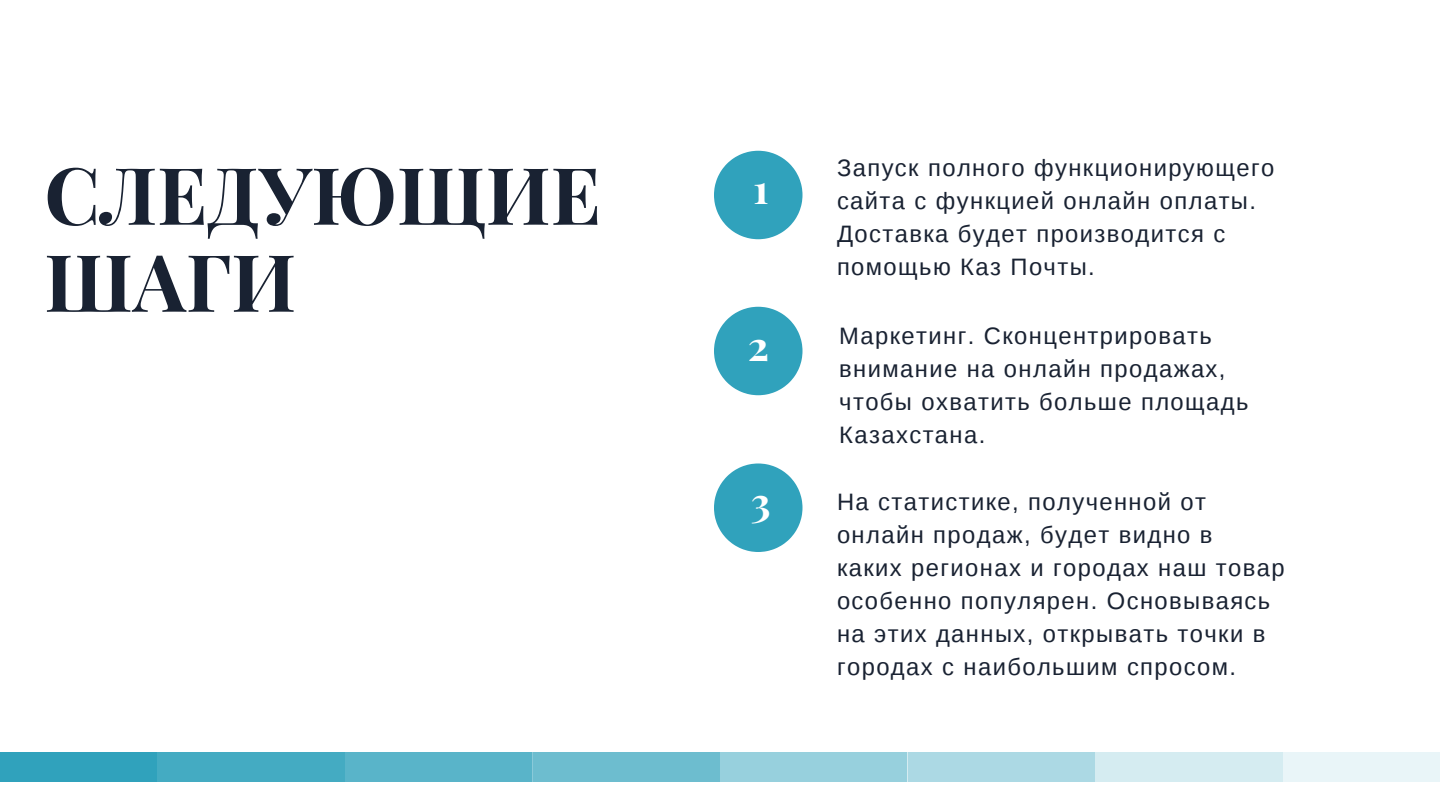
<style>
.page{position:relative;width:1440px;height:810px;background:#fff}
.page>*{position:absolute;margin:0;border:0;box-sizing:border-box;transform-origin:0 0}
.t1{font:700 79.2px "Playfair Display";color:#192232}
.t2{font:700 40.7px "Playfair Display";color:#fff}
.t3{font:23.8px/33px "Liberation Sans";letter-spacing:.06em;color:#192232}
.s1{font-family:"Arimo"}
</style>
<div class="page">
<svg style="left:714px;top:151px;width:88px;height:88px"></svg>
<svg style="left:714px;top:307px;width:88px;height:88px"></svg>
<svg style="left:714px;top:464px;width:88px;height:88px"></svg>
<div style="left:0;top:752px;width:1440px;height:30px;background:#30a2bc"></div>
<div style="left:720px;top:752px;width:188px;height:30px;background:#97d0dd"></div>
<div style="left:1095px;top:752px;width:188px;height:30px;background:#d5ecf1"></div>
<div style="left:345px;top:752px;width:187px;height:30px;background:#59b4c9"></div>
<div style="left:1283px;top:752px;width:157px;height:30px;background:#e9f5f8"></div>
<div style="left:908px;top:752px;width:187px;height:30px;background:#acd9e4"></div>
<div style="left:532px;top:752px;width:188px;height:30px;background:#6dbdcf"></div>
<div style="left:157px;top:752px;width:188px;height:30px;background:#44abc2"></div>
<h1 class="t1" style="left:44px;top:139px;width:558px">СЛЕДУЮЩИЕ</h1>
<h1 class="t1" style="left:44px;top:226px;width:253px">ШАГИ</h1>
<h2 class="t2" style="left:753px;top:160px;width:17px">1</h2>
<h2 class="t2" style="left:748px;top:317px;width:23px">2</h2>
<h2 class="t2" style="left:751px;top:473px;width:21px">3</h2>
<p class="t3" style="left:837px;top:151px;width:439px">Запуск полного функционирующего сайта с функцией онлайн оплаты<span class="s1">.<br></span>Доставка будет производится с помощью Каз Почты<span class="s1">.</span></p>
<p class="t3" style="left:839px;top:319px;width:411px">Маркетинг<span class="s1">.</span> Сконцентрировать внимание на онлайн продажах<span class="s1">, </span>чтобы охватить больше площадь<br>Казахстана<span class="s1">.</span></p>
<p class="t3" style="left:837px;top:485px;width:449px">На статистике<span class="s1">,</span> полученной от онлайн продаж<span class="s1">,</span> будет видно в<br>каких регионах и городах наш товар особенно популярен<span class="s1">.</span> Основываясь на этих данных<span class="s1">,</span> открывать точки в городах с наибольшим спросом<span class="s1">.</span></p>
</div>
